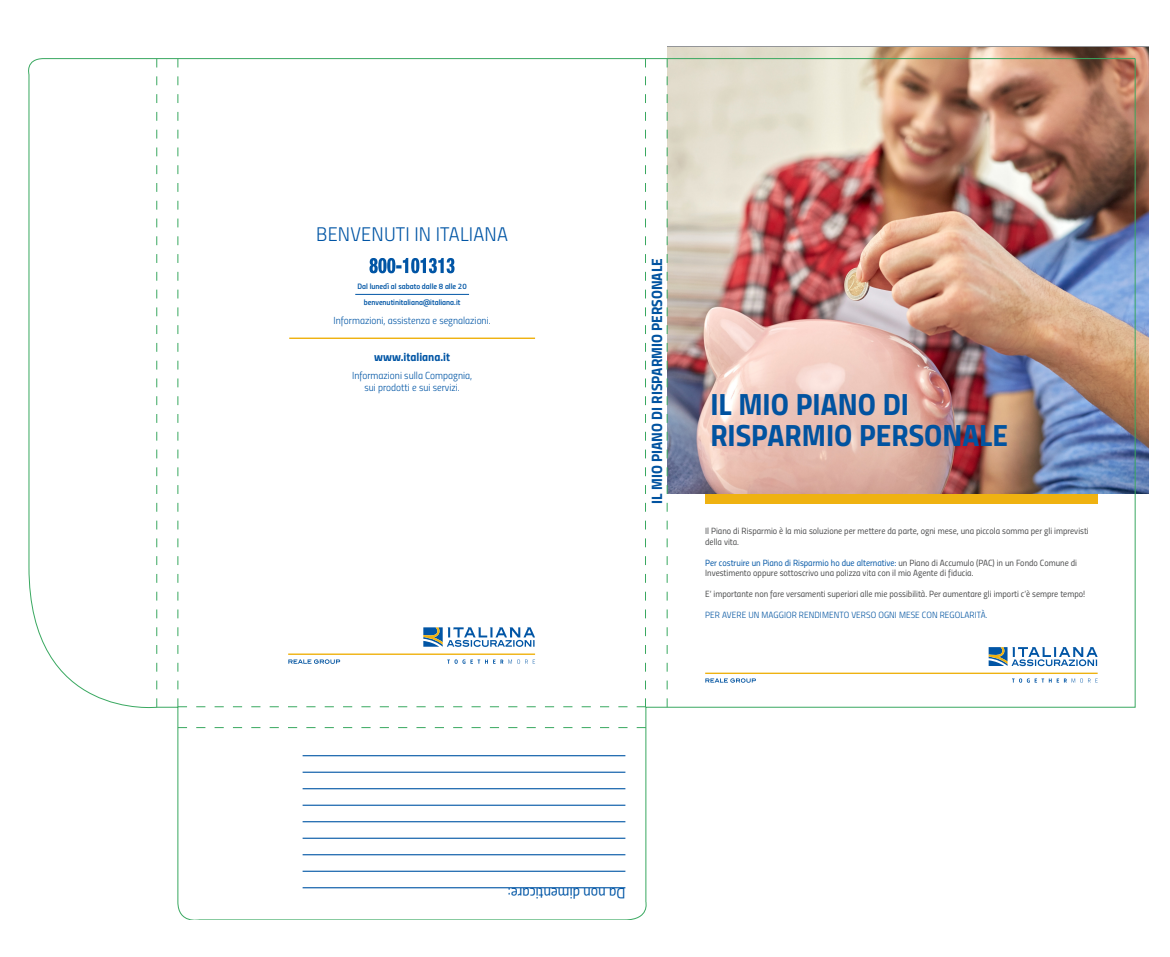
<style>
.page{position:relative;width:1170px;height:957px;background:#fff}
.page>*{position:absolute;margin:0;border:0;box-sizing:border-box;transform-origin:0 0}
.t1{font:30.75px "Titillium Bold Upright";color:#0153a0}
.t2{font:19.73px "Titillium Light Upright";letter-spacing:.01em;color:#0155a5}
.t3{font:15px "Titillium Bold Upright";color:#0153a0}
.t4{font:15px "Titillium Regular Upright";color:#0155a5}
.t5{font:11.85px "Titillium Bold Upright";color:#0155a5}
.t6{font:10.27px "Titillium Light Upright";color:#0155a5}
.t7{font:9px/10.5px "Titillium Regular Upright";color:#4b4c4d}
.t8{font:9px "Titillium Light Upright";letter-spacing:.01em;color:#0153a0}
.t9{font:7.88px "Titillium Semibold Upright";color:#0155a5}
.s1{color:#0155a5}
</style>
<div class="page">
<img style="left:667px;top:48px;width:481px;height:445px">
<img style="left:29px;top:58px;width:1106px;height:861px">
<svg style="left:666px;top:59px;width:1px;height:648px"></svg>
<svg style="left:156px;top:59px;width:1px;height:648px"></svg>
<svg style="left:177px;top:59px;width:469px;height:648px"></svg>
<svg style="left:178px;top:727px;width:467px;height:1px"></svg>
<p class="t2" style="left:316px;top:220px;width:193px">BENVENUTI IN ITALIANA</p>
<p class="t9" style="left:357px;top:280px;width:111px">Dal lunedì al sabato dalle 8 alle 20</p>
<p class="t9" style="left:364px;top:296px;width:98px">benvenutinitaliana@italiana.it</p>
<p class="t6" style="left:333px;top:313px;width:159px">Informazioni, assistenza e segnalazioni.</p>
<p class="t5" style="left:374px;top:348px;width:77px">www.italiana.it</p>
<p class="t6" style="left:352px;top:367px;width:121px">Informazioni sulla Compagnia,</p>
<p class="t6" style="left:364px;top:380px;width:97px">sui prodotti e sui servizi.</p>
<p class="t3" style="left:645px;top:504px;width:247px;rotate:-90deg">IL MIO PIANO DI RISPARMIO PERSONALE</p>
<p class="t1" style="left:710px;top:380px;width:200px">IL MIO PIANO DI</p>
<p class="t1" style="left:710px;top:411px;width:299px">RISPARMIO PERSONALE</p>
<p class="t7" style="left:705px;top:525px;width:385px">Il Piano di Risparmio è la mia soluzione per mettere da parte, ogni mese, una piccola somma per gli imprevisti della vita.</p>
<p class="t7" style="left:705px;top:556px;width:373px"><span class="s1">Per costruire un Piano di Risparmio ho due alternative:</span> un Piano di Accumulo (PAC) in un Fondo Comune di<br>Investimento oppure sottoscrivo una polizza vita con il mio Agente di fiducia.</p>
<p class="t7" style="left:705px;top:588px;width:381px">E’ importante non fare versamenti superiori alle mie possibilità. Per aumentare gli importi c’è sempre tempo!</p>
<p class="t8" style="left:705px;top:608px;width:284px">PER AVERE UN MAGGIOR RENDIMENTO VERSO OGNI MESE CON REGOLARITÀ.</p>
<p class="t4" style="left:625px;top:904px;width:119px;rotate:-180deg">Da non dimenticare:</p>
</div>
